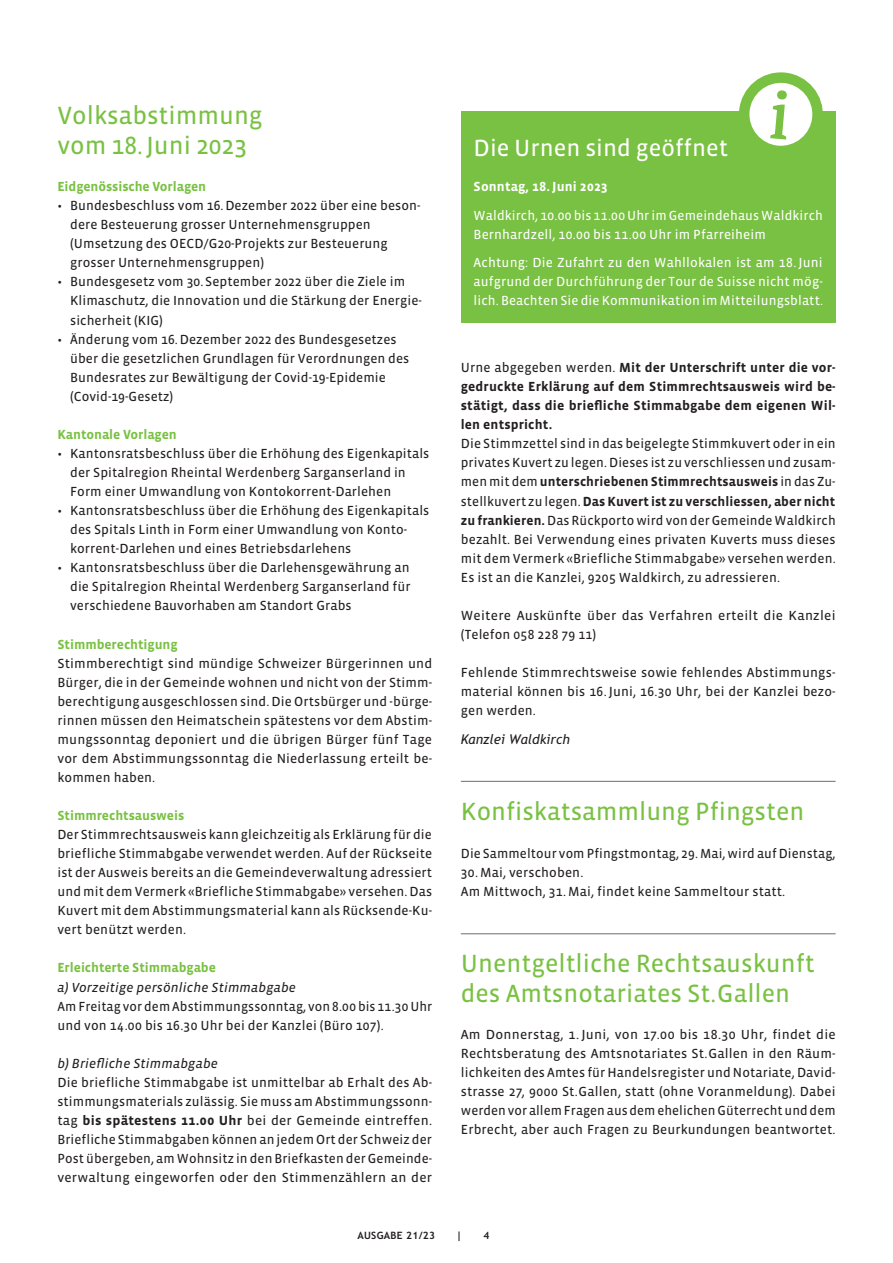
<style>
.page{position:relative;width:893px;height:1263px;background:#fff}
.page>*{position:absolute;margin:0;border:0;box-sizing:border-box;transform-origin:0 0}
.t1{font:25.5px/30px "Vista Sans Reg";color:#79c142}
.t2{font:24px "Vista Sans Reg";color:#fff}
.t3{font:13.5px/19px "Vista Sans Reg";letter-spacing:.005em;color:#231f20}
.t4{font:700 13.5px/19px "Vista Sans";letter-spacing:.005em;color:#231f20;text-align:justify}
.t5{font:13.5px/19px "Vista Sans Reg";letter-spacing:.01em;color:#fff}
.t6{font:700 13.5px "Vista Sans";letter-spacing:-.005em;color:#79c142}
.t7{font:italic 13.5px "Vista Sans Reg";letter-spacing:.01em;color:#231f20}
.t8{font:700 13.5px "Vista Sans";letter-spacing:.01em;color:#fff}
.t9{font:italic 13.5px "Trebuchet MS";color:#231f20}
.t10{font:700 10.2px "Trebuchet MS";letter-spacing:.03em;color:#231f20}
.s1{font-family:"Vista Sans";font-weight:700}
.s2{font-family:"Vista Sans Reg";font-weight:400}
</style>
<div class="page">
<hr style="left:461px;top:781px;width:375px;height:1px;background:#6c6d70">
<hr style="left:461px;top:933px;width:375px;height:1px;background:#6c6d70">
<div style="left:461px;top:112px;width:375px;height:211px;background:#79c142"></div>
<svg style="left:731px;top:72px;width:100px;height:74px"></svg>
<h1 class="t1" style="left:57px;top:101px;width:207px">Volksabstimmung vom 18.Juni 2023</h1>
<p class="t6" style="left:57px;top:180px;width:150px">Eidgenössische Vorlagen</p>
<p class="t3" style="left:70px;top:196px;width:352px;text-indent:-13px">• Bundesbeschluss vom 16.Dezember 2022 über eine beson&shy;dere Besteuerung grosser Unternehmensgruppen (Umsetzung des OECD/G20-Projekts zur Besteuerung grosser Unternehmensgruppen)</p>
<p class="t3" style="left:70px;top:273px;width:353px;text-indent:-13px">• Bundesgesetz vom 30. September 2022 über die Ziele im<br>Klimaschutz, die Innovation und die Stärkung der Energie&shy;sicherheit (KIG)</p>
<p class="t3" style="left:70px;top:330px;width:341px;text-indent:-13px">• Änderung vom 16.Dezember 2022 des Bundesgesetzes über die gesetzlichen Grundlagen für Verordnungen des Bundesrates zur Bewältigung der Covid-19-Epidemie (Covid-19-Gesetz)</p>
<p class="t6" style="left:57px;top:427px;width:121px">Kantonale Vorlagen</p>
<p class="t3" style="left:70px;top:444px;width:361px;text-indent:-13px">• Kantonsratsbeschluss über die Erhöhung des Eigenkapitals der Spitalregion Rheintal Werdenberg Sarganserland in<br>Form einer Umwandlung von Kontokorrent-Darlehen</p>
<p class="t3" style="left:70px;top:501px;width:361px;text-indent:-13px">• Kantonsratsbeschluss über die Erhöhung des Eigenkapitals des Spitals Linth in Form einer Umwandlung von Konto&shy;korrent-Darlehen und eines Betriebsdarlehens</p>
<p class="t3" style="left:70px;top:558px;width:342px;text-align:justify;text-indent:-13px">• Kantonsratsbeschluss über die Darlehensgewährung an die Spitalregion Rheintal Werdenberg Sarganserland für verschiedene Bauvorhaben am Standort Grabs</p>
<p class="t6" style="left:57px;top:637px;width:122px">Stimmberechtigung</p>
<p class="t3" style="left:57px;top:654px;width:376px;text-align:justify">Stimmberechtigt sind mündige Schweizer Bürgerinnen und Bürger, die in der Gemeinde wohnen und nicht von der Stimm&shy;berechtigung ausgeschlossen sind. Die Ortsbürger und -bürge&shy;rinnen müssen den Heimatschein spätestens vor dem Abstim&shy;mungssonntag deponiert und die übrigen Bürger fünf Tage vor dem Abstimmungssonntag die Niederlassung erteilt be&shy;kommen haben.</p>
<p class="t6" style="left:57px;top:808px;width:128px">Stimmrechtsausweis</p>
<p class="t3" style="left:57px;top:825px;width:376px;text-align:justify">Der Stimmrechtsausweis kann gleichzeitig als Erklärung für die briefliche Stimmabgabe verwendet werden. Auf der Rückseite ist der Ausweis bereits an die Gemeindeverwaltung adressiert und mit dem Vermerk «Briefliche Stimmabgabe» versehen. Das Kuvert mit dem Abstimmungsmaterial kann als Rücksende-Ku&shy;vert benützt werden.</p>
<p class="t6" style="left:57px;top:961px;width:160px">Erleichterte Stimmabgabe</p>
<p class="t7" style="left:57px;top:980px;width:240px">a) Vorzeitige persönliche Stimmabgabe</p>
<p class="t3" style="left:57px;top:997px;width:376px">Am Freitag vor dem Abstimmungssonntag, von 8.00 bis 11.30 Uhr und von 14.00 bis 16.30 Uhr bei der Kanzlei (Büro 107).</p>
<p class="t7" style="left:57px;top:1056px;width:162px">b) Briefliche Stimmabgabe</p>
<p class="t3" style="left:57px;top:1073px;width:376px;text-align:justify">Die briefliche Stimmabgabe ist unmittelbar ab Erhalt des Ab&shy;stimmungsmaterials zulässig. Sie muss am Abstimmungssonn&shy;tag <span class="s1">bis spätestens 11.00 Uhr</span> bei der Gemeinde eintreffen.<br>Briefliche Stimmabgaben können an jedem Ort der Schweiz der Post übergeben, am Wohnsitz in den Briefkasten der Gemeinde&shy;verwaltung eingeworfen oder den Stimmenzählern an der</p>
<h2 class="t2" style="left:474px;top:136px;width:256px">Die Urnen sind geöffnet</h2>
<p class="t8" style="left:474px;top:180px;width:136px">Sonntag, 18.Juni 2023</p>
<p class="t5" style="left:474px;top:206px;width:351px">Waldkirch, 10.00 bis 11.00 Uhr im Gemeindehaus Waldkirch<br>Bernhardzell, 10.00 bis 11.00 Uhr im Pfarreiheim</p>
<p class="t5" style="left:474px;top:253px;width:351px;text-align:justify">Achtung: Die Zufahrt zu den Wahllokalen ist am 18.Juni aufgrund der Durchführung der Tour de Suisse nicht mög&shy;lich. Beachten Sie die Kommunikation im Mitteilungsblatt.</p>
<p class="t4" style="left:461px;top:358px;width:376px"><span class="s2">Urne abgegeben werden.</span> Mit der Unterschrift unter die vor&shy;gedruckte Erklärung auf dem Stimmrechtsausweis wird be&shy;stätigt, dass die briefliche Stimmabgabe dem eigenen Wil&shy;len entspricht.</p>
<p class="t3" style="left:461px;top:435px;width:376px">Die Stimmzettel sind in das beigelegte Stimmkuvert oder in ein privates Kuvert zu legen. Dieses ist zu verschliessen und zusam-</p>
<p class="t4" style="left:461px;top:473px;width:376px"><span class="s2">men mit dem</span> unterschriebenen Stimmrechtsausweis <span class="s2">in das Zu&shy;stellkuvert zu legen.</span> Das Kuvert ist zu verschliessen, aber nicht</p>
<p class="t3" style="left:461px;top:511px;width:376px;text-align:justify"><span class="s1">zu frankieren.</span> Das Rückporto wird von der Gemeinde Waldkirch bezahlt. Bei Verwendung eines privaten Kuverts muss dieses mit dem Vermerk «Briefliche Stimmabgabe» versehen werden.<br>Es ist an die Kanzlei, 9205 Waldkirch, zu adressieren.</p>
<p class="t3" style="left:461px;top:606px;width:376px">Weitere Auskünfte über das Verfahren erteilt die Kanzlei (Telefon 058 228 79 11)</p>
<p class="t3" style="left:461px;top:663px;width:376px;text-align:justify">Fehlende Stimmrechtsweise sowie fehlendes Abstimmungs&shy;material können bis 16.Juni, 16.30 Uhr, bei der Kanzlei bezo&shy;gen werden.</p>
<p class="t9" style="left:461px;top:731px;width:111px">Kanzlei Waldkirch</p>
<h1 class="t1" style="left:461px;top:797px;width:345px">Konfiskatsammlung Pfingsten</h1>
<p class="t3" style="left:461px;top:844px;width:376px">Die Sammeltour vom Pfingstmontag, 29.Mai, wird auf Dienstag,</p>
<p class="t3" style="left:461px;top:863px;width:326px">30. Mai, verschoben.<br>Am Mittwoch, 31. Mai, findet keine Sammeltour statt.</p>
<h1 class="t1" style="left:461px;top:949px;width:355px">Unentgeltliche Rechtsauskunft des Amtsnotariates St.Gallen</h1>
<p class="t3" style="left:461px;top:1025px;width:376px;text-align:justify">Am Donnerstag, 1. Juni, von 17.00 bis 18.30 Uhr, findet die Rechtsberatung des Amtsnotariates St.Gallen in den Räum&shy;lichkeiten des Amtes für Handelsregister und Notariate, David&shy;strasse 27, 9000 St.Gallen, statt (ohne Voranmeldung). Dabei werden vor allem Fragen aus dem ehelichen Güterrecht und dem Erbrecht, aber auch Fragen zu Beurkundungen beantwortet.</p>
<p class="t10" style="left:357px;top:1229px;width:79px">AUSGABE 21/23</p>
<p class="t10" style="left:456px;top:1229px;width:7px">|</p>
<p class="t10" style="left:483px;top:1229px;width:7px">4</p>
</div>
